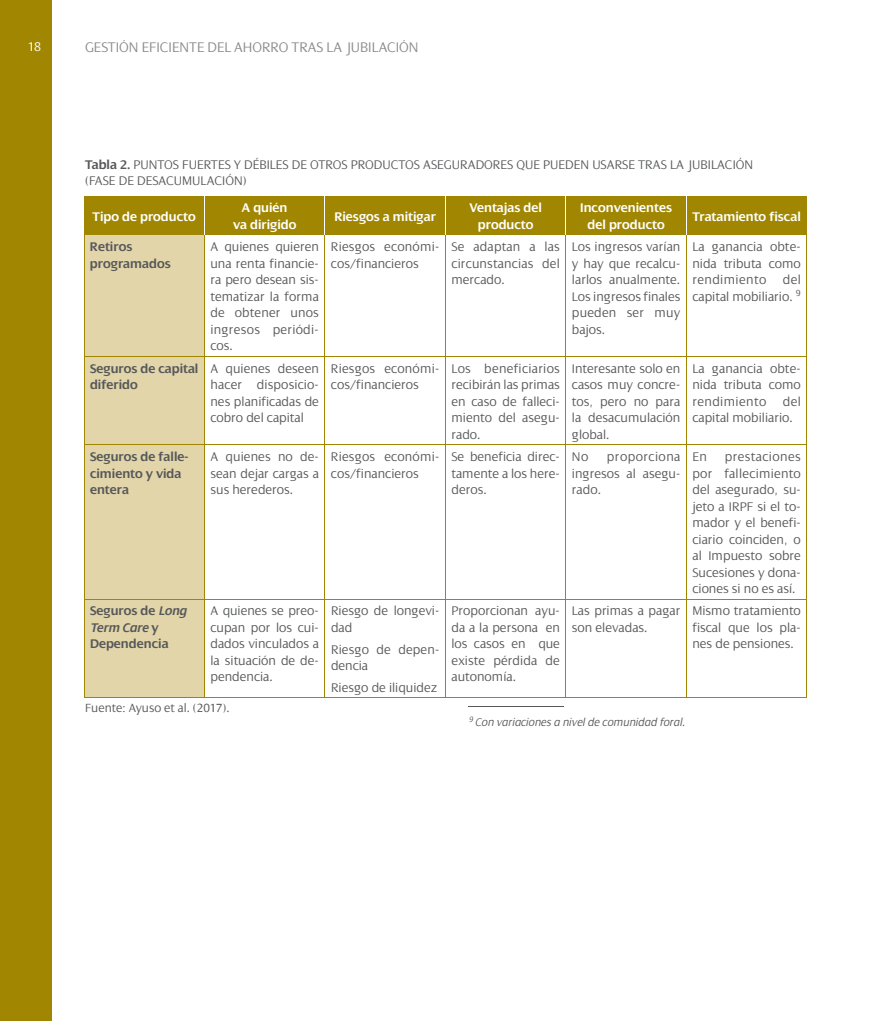
<style>
.page{position:relative;width:893px;height:1021px;background:#fff}
.page>*{position:absolute;margin:0;border:0;box-sizing:border-box;transform-origin:0 0}
.t1{font:300 15px "Dialog";color:#87898c}
.t2{font:300 13.5px/16.5px "Dialog";color:#57585a;text-align:justify}
.t3{font:600 13.5px/16.5px "Dialog";color:#57585a}
.t4{font:600 13.5px/16.5px "Dialog";color:#fff;text-align:center}
.t5{font:300 13.5px "Dialog";color:#fff}
.t6{font:300 12.75px "Dialog";color:#57585a}
.t7{font:italic 300 12px "Dialog";color:#57585a}
.s1{font-weight:600}
.s2{font-style:italic}
</style>
<div class="page">
<div style="left:0;top:0;width:51px;height:1020px;background:#a18701"></div>
<div style="left:85px;top:197px;width:721px;height:37px;background:#a18701"></div>
<div style="left:85px;top:235px;width:119px;height:462px;background:#e2d5a9"></div>
<svg style="left:205px;top:235px;width:601px;height:462px"></svg>
<hr style="left:84px;top:196px;width:120px;height:1px;background:#a18701">
<hr style="left:84px;top:196px;width:1px;height:38px;background:#a18701">
<hr style="left:204px;top:196px;width:121px;height:1px;background:#a18701">
<hr style="left:325px;top:196px;width:120px;height:1px;background:#a18701">
<hr style="left:445px;top:196px;width:121px;height:1px;background:#a18701">
<hr style="left:566px;top:196px;width:120px;height:1px;background:#a18701">
<hr style="left:686px;top:196px;width:121px;height:1px;background:#a18701">
<hr style="left:806px;top:196px;width:1px;height:38px;background:#a18701">
<hr style="left:84px;top:234px;width:120px;height:1px;background:#a18701">
<hr style="left:84px;top:235px;width:1px;height:121px;background:#a18701">
<hr style="left:204px;top:234px;width:121px;height:1px;background:#a18701">
<hr style="left:204px;top:235px;width:1px;height:121px;background:#a18701">
<hr style="left:325px;top:234px;width:120px;height:1px;background:#a18701">
<hr style="left:325px;top:235px;width:1px;height:121px;background:#a18701">
<hr style="left:445px;top:234px;width:121px;height:1px;background:#a18701">
<hr style="left:445px;top:235px;width:1px;height:121px;background:#a18701">
<hr style="left:566px;top:234px;width:120px;height:1px;background:#a18701">
<hr style="left:566px;top:235px;width:1px;height:121px;background:#a18701">
<hr style="left:686px;top:234px;width:121px;height:1px;background:#a18701">
<hr style="left:686px;top:235px;width:1px;height:121px;background:#a18701">
<hr style="left:806px;top:235px;width:1px;height:121px;background:#a18701">
<hr style="left:84px;top:356px;width:120px;height:1px;background:#a18701">
<hr style="left:84px;top:357px;width:1px;height:87px;background:#a18701">
<hr style="left:204px;top:356px;width:121px;height:1px;background:#a18701">
<hr style="left:204px;top:357px;width:1px;height:87px;background:#a18701">
<hr style="left:325px;top:356px;width:120px;height:1px;background:#a18701">
<hr style="left:325px;top:357px;width:1px;height:87px;background:#a18701">
<hr style="left:445px;top:356px;width:121px;height:1px;background:#a18701">
<hr style="left:445px;top:357px;width:1px;height:87px;background:#a18701">
<hr style="left:566px;top:356px;width:120px;height:1px;background:#a18701">
<hr style="left:566px;top:357px;width:1px;height:87px;background:#a18701">
<hr style="left:686px;top:356px;width:121px;height:1px;background:#a18701">
<hr style="left:686px;top:357px;width:1px;height:87px;background:#a18701">
<hr style="left:806px;top:357px;width:1px;height:87px;background:#a18701">
<hr style="left:84px;top:444px;width:120px;height:1px;background:#a18701">
<hr style="left:84px;top:445px;width:1px;height:153px;background:#a18701">
<hr style="left:204px;top:444px;width:121px;height:1px;background:#a18701">
<hr style="left:204px;top:445px;width:1px;height:153px;background:#a18701">
<hr style="left:325px;top:444px;width:120px;height:1px;background:#a18701">
<hr style="left:325px;top:445px;width:1px;height:153px;background:#a18701">
<hr style="left:445px;top:444px;width:121px;height:1px;background:#a18701">
<hr style="left:445px;top:445px;width:1px;height:153px;background:#a18701">
<hr style="left:566px;top:444px;width:120px;height:1px;background:#a18701">
<hr style="left:566px;top:445px;width:1px;height:153px;background:#a18701">
<hr style="left:686px;top:444px;width:121px;height:1px;background:#a18701">
<hr style="left:686px;top:445px;width:1px;height:153px;background:#a18701">
<hr style="left:806px;top:445px;width:1px;height:153px;background:#a18701">
<hr style="left:84px;top:598px;width:120px;height:1px;background:#a18701">
<hr style="left:84px;top:599px;width:1px;height:98px;background:#a18701">
<hr style="left:204px;top:598px;width:121px;height:1px;background:#a18701">
<hr style="left:204px;top:599px;width:1px;height:98px;background:#a18701">
<hr style="left:325px;top:598px;width:120px;height:1px;background:#a18701">
<hr style="left:325px;top:599px;width:1px;height:98px;background:#a18701">
<hr style="left:445px;top:598px;width:121px;height:1px;background:#a18701">
<hr style="left:445px;top:599px;width:1px;height:98px;background:#a18701">
<hr style="left:566px;top:598px;width:120px;height:1px;background:#a18701">
<hr style="left:566px;top:599px;width:1px;height:98px;background:#a18701">
<hr style="left:686px;top:598px;width:121px;height:1px;background:#a18701">
<hr style="left:686px;top:599px;width:1px;height:98px;background:#a18701">
<hr style="left:806px;top:599px;width:1px;height:98px;background:#a18701">
<hr style="left:84px;top:697px;width:120px;height:1px;background:#a18701">
<hr style="left:204px;top:697px;width:121px;height:1px;background:#a18701">
<hr style="left:325px;top:697px;width:120px;height:1px;background:#a18701">
<hr style="left:445px;top:697px;width:121px;height:1px;background:#a18701">
<hr style="left:566px;top:697px;width:120px;height:1px;background:#a18701">
<hr style="left:686px;top:697px;width:121px;height:1px;background:#a18701">
<hr style="left:204px;top:196px;width:1px;height:38px;background:#fff">
<hr style="left:325px;top:196px;width:1px;height:38px;background:#fff">
<hr style="left:445px;top:196px;width:1px;height:38px;background:#fff">
<hr style="left:566px;top:196px;width:1px;height:38px;background:#fff">
<hr style="left:686px;top:196px;width:1px;height:38px;background:#fff">
<hr style="left:468px;top:706px;width:95px;height:1px;background:#57585a">
<p class="t5" style="left:28px;top:39px;width:15px">18</p>
<p class="t1" style="left:85px;top:39px;width:335px">GESTIÓN EFICIENTE DEL AHORRO TRAS LA JUBILACIÓN</p>
<p class="t2" style="left:85px;top:156px;width:670px"><span class="s1">Tabla 2.</span> PUNTOS FUERTES Y DÉBILES DE OTROS PRODUCTOS ASEGURADORES QUE PUEDEN USARSE TRAS LA JUBILACIÓN (FASE DE DESACUMULACIÓN)</p>
<p class="t4" style="left:93px;top:208px;width:105px">Tipo de producto</p>
<p class="t4" style="left:233px;top:200px;width:65px">A quién<br>va dirigido</p>
<p class="t4" style="left:334px;top:208px;width:103px">Riesgos a mitigar</p>
<p class="t4" style="left:469px;top:200px;width:74px">Ventajas del producto</p>
<p class="t4" style="left:580px;top:200px;width:93px">Inconvenientes del producto</p>
<p class="t4" style="left:692px;top:208px;width:110px">Tratamiento fiscal</p>
<p class="t3" style="left:90px;top:239px;width:82px">Retiros programados</p>
<p class="t2" style="left:210px;top:239px;width:110px">A quienes quieren una renta financie&shy;ra pero desean sis&shy;tematizar la forma de obtener unos ingresos periódi&shy;cos.</p>
<p class="t2" style="left:331px;top:239px;width:110px">Riesgos económi&shy;cos/financieros</p>
<p class="t2" style="left:451px;top:239px;width:110px">Se adaptan a las circunstancias del mercado.</p>
<p class="t2" style="left:572px;top:239px;width:110px">Los ingresos varían y hay que recalcu&shy;larlos anualmente.<br>Los ingresos finales pueden ser muy bajos.</p>
<p class="t2" style="left:692px;top:239px;width:110px">La ganancia obte&shy;nida tributa como rendimiento del capital mobiliario. <sup>9</sup></p>
<p class="t3" style="left:90px;top:360px;width:110px">Seguros de capital diferido</p>
<p class="t2" style="left:210px;top:360px;width:110px">A quienes deseen hacer disposicio&shy;nes planificadas de cobro del capital</p>
<p class="t2" style="left:331px;top:360px;width:110px">Riesgos económi&shy;cos/financieros</p>
<p class="t2" style="left:451px;top:360px;width:110px">Los beneficiarios recibirán las primas en caso de falleci&shy;miento del asegu&shy;rado.</p>
<p class="t2" style="left:572px;top:360px;width:110px">Interesante solo en casos muy concre&shy;tos, pero no para la desacumulación global.</p>
<p class="t2" style="left:692px;top:360px;width:110px">La ganancia obte&shy;nida tributa como rendimiento del capital mobiliario.</p>
<p class="t3" style="left:90px;top:448px;width:100px">Seguros de falle&shy;cimiento y vida entera</p>
<p class="t2" style="left:210px;top:448px;width:110px">A quienes no de&shy;sean dejar cargas a sus herederos.</p>
<p class="t2" style="left:331px;top:448px;width:110px">Riesgos económi&shy;cos/financieros</p>
<p class="t2" style="left:451px;top:448px;width:110px">Se beneficia direc&shy;tamente a los here&shy;deros.</p>
<p class="t2" style="left:572px;top:448px;width:18px">No</p>
<p class="t2" style="left:572px;top:448px;width:110px;text-indent:35px">proporciona ingresos al asegu&shy;rado.</p>
<p class="t2" style="left:692px;top:448px;width:16px">En</p>
<p class="t2" style="left:692px;top:448px;width:110px;text-indent:32px">prestaciones por fallecimiento del asegurado, su&shy;jeto a IRPF si el to&shy;mador y el benefi&shy;ciario coinciden, o al Impuesto sobre Sucesiones y dona&shy;ciones si no es así.</p>
<p class="t3" style="left:90px;top:603px;width:98px">Seguros de <span class="s2">Long<br>Term Care</span> y<br>Dependencia</p>
<p class="t2" style="left:210px;top:603px;width:110px">A quienes se preo&shy;cupan por los cui&shy;dados vinculados a la situación de de&shy;pendencia.</p>
<p class="t2" style="left:331px;top:603px;width:110px">Riesgo de longevi&shy;dad</p>
<p class="t2" style="left:331px;top:641px;width:110px">Riesgo de depen&shy;dencia</p>
<p class="t2" style="left:331px;top:679px;width:108px">Riesgo de iliquidez</p>
<p class="t6" style="left:85px;top:700px;width:146px">Fuente: Ayuso et al. (2017).</p>
<p class="t2" style="left:451px;top:603px;width:110px">Proporcionan ayu&shy;da a la persona en los casos en que existe pérdida de autonomía.</p>
<p class="t2" style="left:572px;top:603px;width:110px">Las primas a pagar son elevadas.</p>
<p class="t2" style="left:692px;top:603px;width:110px">Mismo tratamiento fiscal que los pla&shy;nes de pensiones.</p>
<p class="t7" style="left:469px;top:716px;width:218px"><sup>9</sup> Con variaciones a nivel de comunidad foral.</p>
</div>
